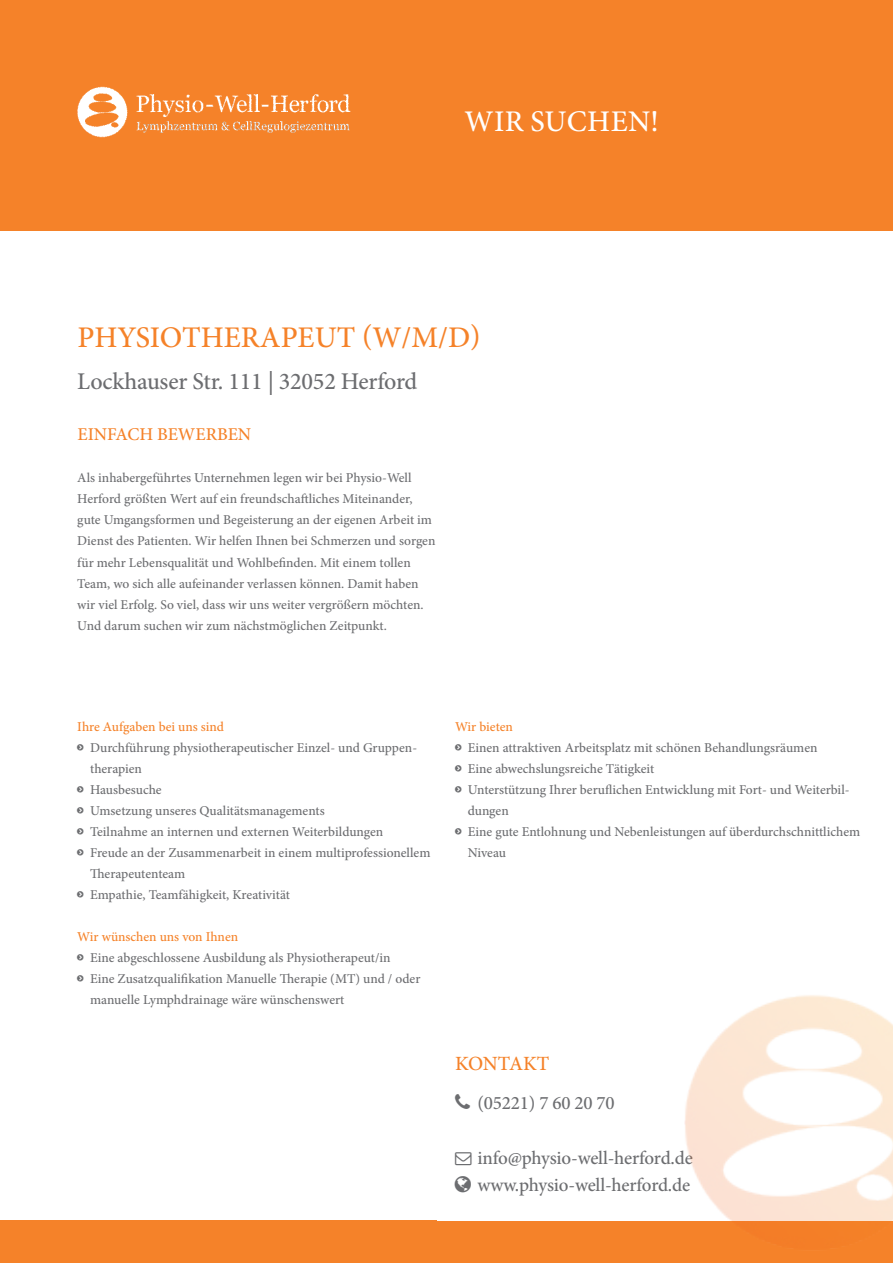
<style>
.page{position:relative;width:893px;height:1263px;background:#fff}
.page>*{position:absolute;margin:0;border:0;box-sizing:border-box;transform-origin:0 0}
.t1{font:500 30px "Minion Pro";color:#f58229}
.t2{font:500 30px "Minion Pro";letter-spacing:.01em;color:#fff}
.t3{font:500 24px "Minion Pro";letter-spacing:-.01em;color:#6c6d70}
.t4{font:500 20.25px "Minion Pro";letter-spacing:-.005em;color:#f58229}
.t5{font:500 19.05px/27.3px "Minion Pro";letter-spacing:-.01em;color:#6c6d70}
.t6{font:500 18px "Minion Pro";color:#f58229}
.t7{font:500 13.5px/21px "Minion Pro";color:#6c6d70}
.t8{font:500 13.5px "Minion Pro";color:#f58229}
</style>
<div class="page">
<div style="left:0;top:1220px;width:893px;height:43px;background:#f58229"></div>
<div style="left:0;top:0;width:893px;height:231px;background:#f58229"></div>
<img style="left:77px;top:86px;width:274px;height:52px">
<img style="left:652px;top:995px;width:241px;height:226px">
<h1 class="t2" style="left:465px;top:101px;width:196px">WIR SUCHEN!</h1>
<h1 class="t1" style="left:77px;top:317px;width:405px">PHYSIOTHERAPEUT (W/M/D)</h1>
<h2 class="t3" style="left:77px;top:365px;width:341px">Lockhauser Str. 111 | 32052 Herford</h2>
<h3 class="t6" style="left:77px;top:422px;width:175px">EINFACH BEWERBEN</h3>
<p class="t7" style="left:77px;top:468px;width:360px">Als inhabergeführtes Unternehmen legen wir bei Physio-Well Herford größten Wert auf ein freundschaftliches Miteinander, gute Umgangsformen und Begeisterung an der eigenen Arbeit im Dienst des Patienten. Wir helfen Ihnen bei Schmerzen und sorgen für mehr Lebensqualität und Wohlbefinden. Mit einem tollen Team, wo sich alle aufeinander verlassen können. Damit haben wir viel Erfolg. So viel, dass wir uns weiter vergrößern möchten.<br>Und darum suchen wir zum nächstmöglichen Zeitpunkt.</p>
<p class="t8" style="left:77px;top:717px;width:148px">Ihre Aufgaben bei uns sind</p>
<p class="t7" style="left:90px;top:737px;width:342px">Durchführung physiotherapeutischer Einzel- und Gruppen&shy;therapien<br>Hausbesuche<br>Umsetzung unseres Qualitätsmanagements<br>Teilnahme an internen und externen Weiterbildungen<br>Freude an der Zusammenarbeit in einem multiprofessionellem Therapeutenteam<br>Empathie, Teamfähigkeit, Kreativität</p>
<p class="t8" style="left:77px;top:927px;width:162px">Wir wünschen uns von Ihnen</p>
<p class="t7" style="left:90px;top:947px;width:332px">Eine abgeschlossene Ausbildung als Physiotherapeut/in<br>Eine Zusatzqualifikation Manuelle Therapie (MT) und / oder manuelle Lymphdrainage wäre wünschenswert</p>
<p class="t8" style="left:455px;top:717px;width:59px">Wir bieten</p>
<p class="t7" style="left:468px;top:737px;width:394px">Einen attraktiven Arbeitsplatz mit schönen Behandlungsräumen<br>Eine abwechslungsreiche Tätigkeit<br>Unterstützung Ihrer beruflichen Entwicklung mit Fort- und Weiterbil&shy;dungen<br>Eine gute Entlohnung und Nebenleistungen auf überdurchschnittlichem Niveau</p>
<h3 class="t4" style="left:455px;top:1050px;width:96px">KONTAKT</h3>
<h3 class="t5" style="left:477px;top:1089px;width:139px">(05221) 7 60 20 70</h3>
<h3 class="t5" style="left:477px;top:1144px;width:217px">info@physio-well-herford.de www.physio-well-herford.de</h3>
</div>
